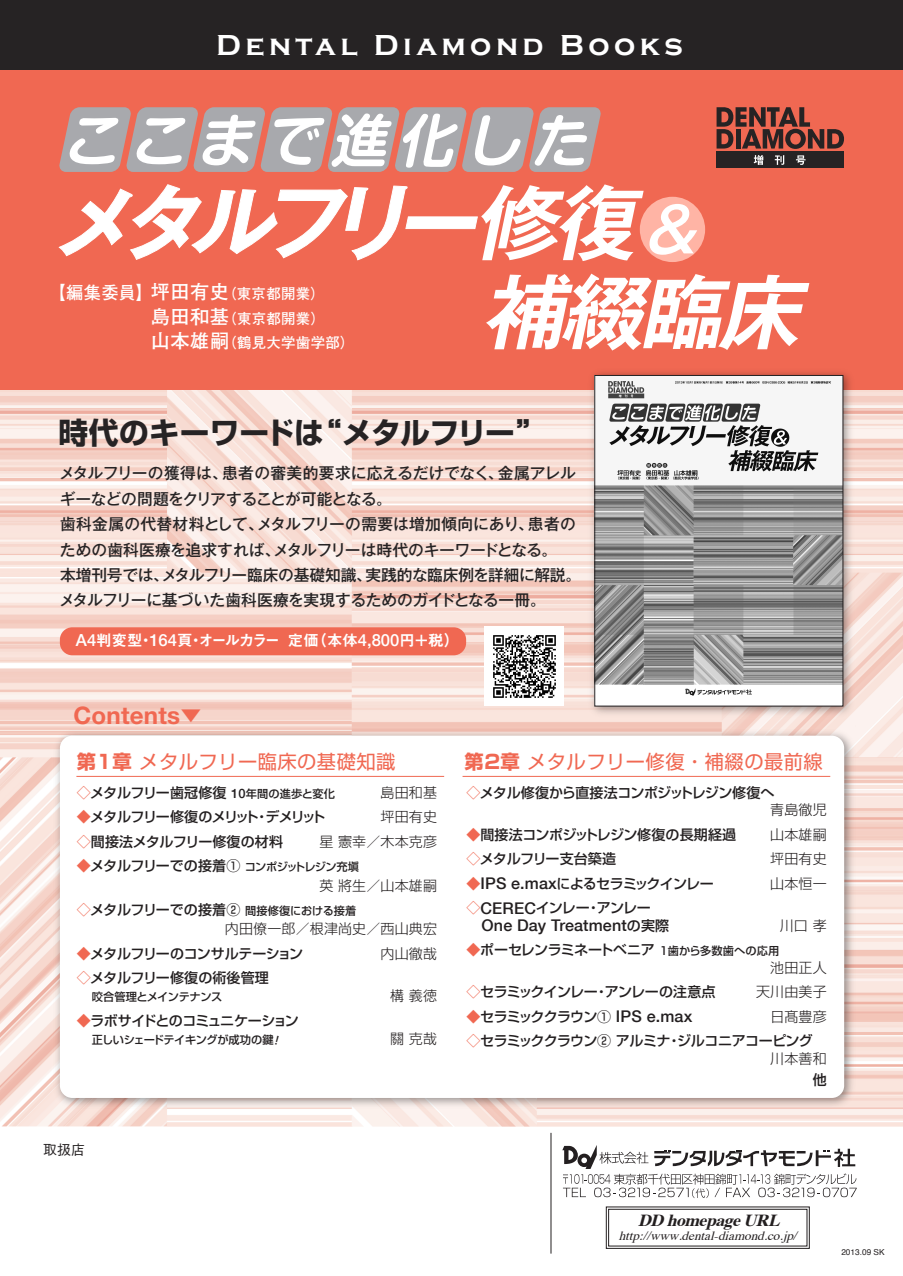
<style>
.page{position:relative;width:903px;height:1276px;background:#fff}
.page>*{position:absolute;margin:0;border:0;box-sizing:border-box;transform-origin:0 0}
.t1{font:700 29.75px "Copperplate Gothic";letter-spacing:.15em;color:#fff}
.t2{font:700 29.75px "Shin Go Pro";color:#262324}
.t3{font:700 24.15px "Helvetica Neue LT Std";letter-spacing:.01em;color:#f06852}
.t4{font:19.25px "Shin Go Pro";letter-spacing:.025em;color:#f06852}
.t5{font:italic 700 16.8px "Times";color:#231f20}
.t6{font:500 16.1px "Helvetica Neue";letter-spacing:.01em;color:#231f20}
.t7{font:500 15.75px/25.4px "Gothic MB101 Pro";letter-spacing:-.01em;color:#262324}
.t8{font:15.4px "Midashi Go Pro MB31";letter-spacing:-.095em;color:#fff}
.t9{font:700 14.35px/24.5px "Futo Go B101 Pro";letter-spacing:.02em;color:#fff}
.t10{font:500 14px/17.5px "Shin Go Pro";letter-spacing:-.04em;color:#231f20}
.t11{font:300 14px/19.2px "Shin Go Pro";letter-spacing:.01em;color:#231f20}
.t12{font:500 14px "Shin Go Pro";letter-spacing:-.015em;color:#231f20}
.t13{font:500 14px/19.2px "Shin Go Pro";letter-spacing:-.005em;color:#231f20}
.t14{font:500 14px "Shin Go Pro";letter-spacing:.01em;color:#231f20}
.t15{font:500 14px "Shin Go Pro";letter-spacing:-.08em;color:#231f20}
.t16{font:500 14px "Shin Go Pro";letter-spacing:-.02em;color:#231f20}
.t17{font:500 14px "Shin Go Pro";letter-spacing:-.06em;color:#231f20}
.t18{font:500 13.83px "Gothic BBB Pro";color:#231f20}
.t19{font:italic 12.6px "Times";color:#231f20}
.t20{font:500 11.2px "Shin Go Pro";letter-spacing:-.04em;color:#231f20}
.t21{font:8.22px "Helvetica";color:#231f20}
.s1{font-size:17.32px}
.s2{font-size:19.25px}
.s3{font-family:"Helvetica Neue";font-weight:500;font-size:16.62px}
.s4{font-family:"Shin Go Pro";font-size:21px}
.s5{font-weight:700}
.s6{color:#f06852}
.s7{font-family:"Helvetica Neue";font-size:12.95px}
.s8{font-size:11.2px}
.s9{font-weight:300}
.s10{font-weight:500;color:#f06852}
.s11{font-weight:500}
.s12{font-weight:500;font-size:11.2px}
.s13{font-family:"Helvetica Neue";font-size:16.1px}
.s14{font-family:"Shin Go Pro";font-size:14px}
</style>
<div class="page">
<img style="left:0;top:390px;width:902px;height:736px">
<div style="left:0;top:69px;width:902px;height:321px;background:#f06852"></div>
<div style="left:608px;top:1208px;width:199px;height:38px;border:1px solid #231f20"></div>
<hr style="left:550px;top:1132px;width:1px;height:121px;background:#231f20">
<svg style="left:562px;top:1145px;width:294px;height:52px"></svg>
<div style="left:0;top:0;width:902px;height:69px;background:#262324"></div>
<img style="left:51px;top:726px;width:807px;height:385px">
<div style="left:60px;top:735px;width:784px;height:362px;background:#fff;border-radius:12px"></div>
<div style="left:60px;top:627px;width:406px;height:28px;background:#f06852;border-radius:12px"></div>
<div style="left:484px;top:626px;width:79px;height:80px;background:#fff"></div>
<img style="left:493px;top:635px;width:63px;height:63px">
<img style="left:584px;top:366px;width:273px;height:355px">
<img style="left:596px;top:377px;width:245px;height:327px">
<div style="left:594px;top:375px;width:249px;height:331px;border:1px solid #231f20"></div>
<svg style="left:716px;top:107px;width:128px;height:42px;background:#8e463b"></svg>
<div style="left:716px;top:151px;width:128px;height:17px;background:#262324"></div>
<svg style="left:753px;top:155px;width:10px;height:10px"></svg>
<svg style="left:774px;top:155px;width:10px;height:10px"></svg>
<svg style="left:796px;top:155px;width:9px;height:10px"></svg>
<svg style="left:59px;top:107px;width:542px;height:65px"></svg>
<svg style="left:486px;top:273px;width:323px;height:77px"></svg>
<div style="left:639px;top:197px;width:66px;height:65px;background:#ffb4a5;border-radius:50%"></div>
<svg style="left:59px;top:184px;width:638px;height:77px"></svg>
<hr style="left:76px;top:776px;width:368px;height:1px;background:#f06852">
<hr style="left:462px;top:776px;width:368px;height:1px;background:#f06852">
<h1 class="t1" style="left:216px;top:28px;width:468px">Dental Diamond Books</h1>
<p class="t9" style="left:151px;top:280px;width:205px;text-indent:-102px"><span class="s1">【編集委員】</span><span class="s2">坪田有史</span>（東京都開業）<br><span class="s2">島田和基</span>（東京都開業）<br><span class="s2">山本雄嗣</span>（鶴見大学歯学部）</p>
<h1 class="t2" style="left:58px;top:409px;width:489px">時代のキーワードは“メタルフリー”</h1>
<p class="t7" style="left:59px;top:459px;width:523px">メタルフリーの獲得は、患者の審美的要求に応えるだけでなく、金属アレルギーなどの問題をクリアすることが可能となる。<br>歯科金属の代替材料として、メタルフリーの需要は増加傾向にあり、患者のための歯科医療を追求すれば、メタルフリーは時代のキーワードとなる。<br>本増刊号では、メタルフリー臨床の基礎知識、実践的な臨床例を詳細に解説。メタルフリーに基づいた歯科医療を実現するためのガイドとなる一冊。</p>
<p class="t8" style="left:76px;top:627px;width:384px"><span class="s3">A4</span>判変型・<span class="s3">164</span>頁・オールカラー 定価（本体<span class="s3">4,800</span>円＋税）</p>
<h2 class="t3" style="left:73px;top:700px;width:129px">Contents<span class="s4">▼</span></h2>
<p class="t4" style="left:77px;top:745px;width:320px"><span class="s5">第1章</span>メタルフリー臨床の基礎知識</p>
<p class="t12" style="left:77px;top:781px;width:260px"><span class="s6">◇</span>メタルフリー歯冠修復 <span class="s7">10</span><span class="s8">年間の進歩と変化</span></p>
<p class="t11" style="left:380px;top:781px;width:58px">島田和基</p>
<p class="t15" style="left:77px;top:805px;width:264px"><span class="s6">◆</span>メタルフリー修復のメリット・デメリット　</p>
<p class="t11" style="left:380px;top:805px;width:58px">坪田有史</p>
<p class="t14" style="left:77px;top:830px;width:222px"><span class="s6">◇</span>間接法メタルフリー修復の材料　</p>
<p class="t11" style="left:319px;top:830px;width:119px">星憲幸／木本克彦</p>
<p class="t13" style="left:319px;top:854px;width:119px;text-indent:-243px"><span class="s6">◆</span>メタルフリーでの接着① <span class="s8">コンポジットレジン充塡<br></span><span class="s9">英將生／山本雄嗣</span></p>
<p class="t11" style="left:225px;top:898px;width:213px;text-indent:-148px"><span class="s10">◇</span><span class="s11">メタルフリーでの接着②</span> <span class="s12">間接修復における接着<br></span>内田僚一郎／根津尚史／西山典宏</p>
<p class="t10" style="left:77px;top:943px;width:228px"><span class="s6">◆</span>メタルフリーのコンサルテーション</p>
<p class="t11" style="left:380px;top:942px;width:58px">内山徹哉</p>
<p class="t14" style="left:77px;top:966px;width:194px"><span class="s6">◇</span>メタルフリー修復の術後管理</p>
<p class="t20" style="left:92px;top:987px;width:132px">咬合管理とメインテナンス</p>
<p class="t11" style="left:390px;top:984px;width:48px">構義徳</p>
<p class="t10" style="left:77px;top:1010px;width:223px"><span class="s6">◆</span>ラボサイドとのコミュニケーション</p>
<p class="t20" style="left:92px;top:1030px;width:183px">正しいシェードテイキングが成功の鍵</p>
<p class="t11" style="left:390px;top:1027px;width:48px">關克哉</p>
<p class="t18" style="left:43px;top:1138px;width:43px">取扱店</p>
<p class="t4" style="left:464px;top:745px;width:360px"><span class="s5">第2章</span>メタルフリー修復・補綴の最前線</p>
<p class="t10" style="left:770px;top:782px;width:58px;text-indent:-304px"><span class="s6">◇</span>メタル修復から直接法コンポジットレジン修復へ<br><span class="s9">青島徹児</span></p>
<p class="t16" style="left:466px;top:823px;width:285px"><span class="s6">◆</span>間接法コンポジットレジン修復の長期経過　</p>
<p class="t11" style="left:770px;top:823px;width:58px">山本雄嗣</p>
<p class="t12" style="left:466px;top:847px;width:165px"><span class="s6">◇</span>メタルフリー支台築造　</p>
<p class="t11" style="left:770px;top:847px;width:58px">坪田有史</p>
<p class="t10" style="left:466px;top:873px;width:263px"><span class="s6">◆</span><span class="s13">IPS e.max</span>によるセラミックインレー　</p>
<p class="t11" style="left:770px;top:872px;width:58px">山本恒一</p>
<p class="t10" style="left:466px;top:897px;width:186px"><span class="s6">◇</span><span class="s13">CEREC</span>インレー・アンレー</p>
<p class="t6" style="left:481px;top:912px;width:203px">One Day Treatment<span class="s14">の実際　</span></p>
<p class="t11" style="left:779px;top:914px;width:48px">川口孝</p>
<p class="t10" style="left:770px;top:939px;width:58px;text-indent:-304px"><span class="s6">◆</span>ポーセレンラミネートベニア<span class="s8">１歯から多数歯への応用<br></span><span class="s9">池田正人</span></p>
<p class="t10" style="left:466px;top:981px;width:251px"><span class="s6">◇</span>セラミックインレー・アンレーの注意点</p>
<p class="t11" style="left:756px;top:980px;width:72px">天川由美子</p>
<p class="t17" style="left:466px;top:1005px;width:227px"><span class="s6">◆</span>セラミッククラウン① <span class="s13">IPS e.max</span></p>
<p class="t10" style="left:466px;top:1002px;width:362px;line-height:24.5px;text-indent:304px"><span class="s9">日髙豊彦</span><span class="s6">◇</span>セラミッククラウン② アルミナ・ジルコニアコーピング</p>
<p class="t11" style="left:770px;top:1047px;width:58px">川本善和</p>
<p class="t10" style="left:812px;top:1069px;width:15px">他</p>
<p class="t5" style="left:638px;top:1203px;width:151px">DDhomepageURL</p>
<p class="t19" style="left:618px;top:1223px;width:185px">http://www.dental-diamond.co.jp/</p>
<p class="t21" style="left:841px;top:1245px;width:45px">2013.09 SK</p>
</div>
